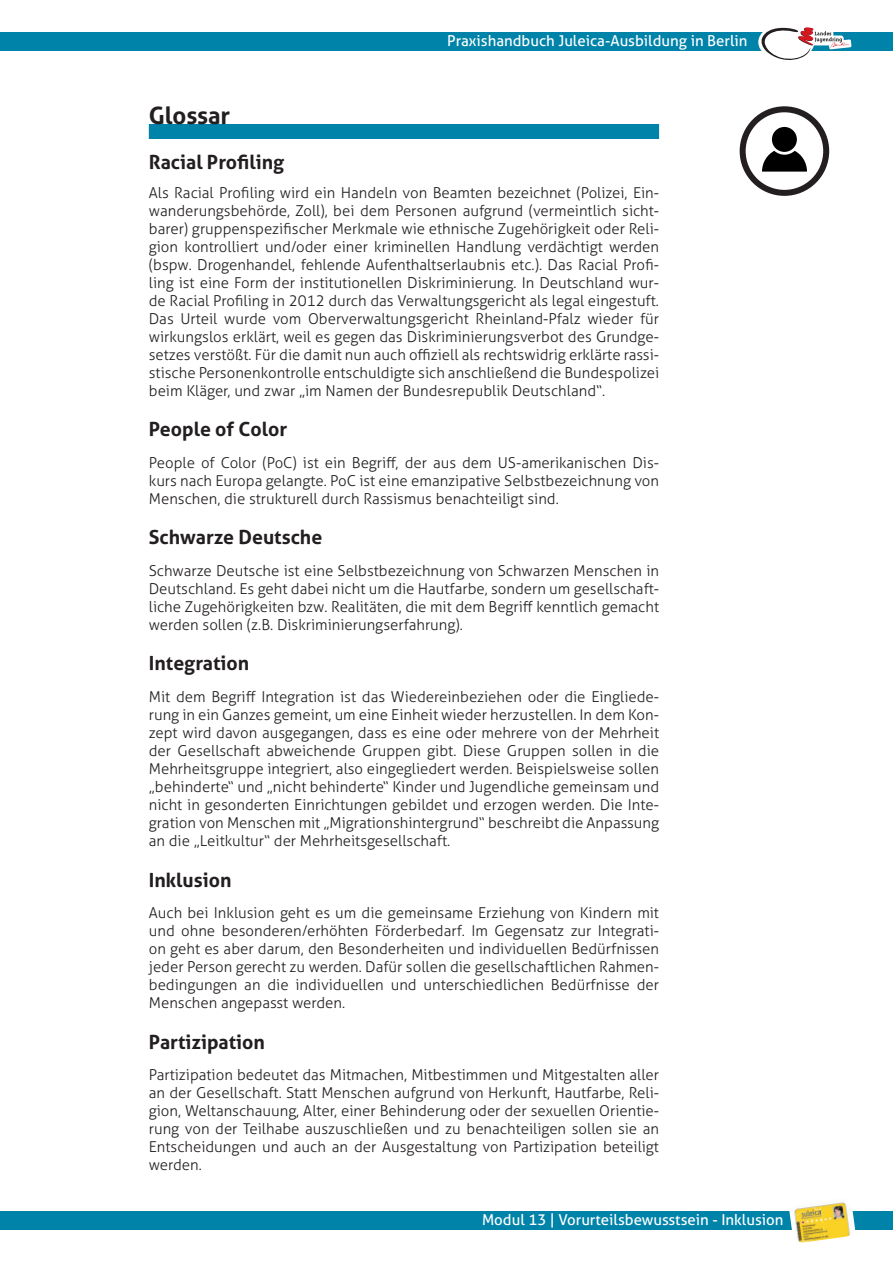
<style>
.page{position:relative;width:893px;height:1263px;background:#fff}
.page>*{position:absolute;margin:0;border:0;box-sizing:border-box;transform-origin:0 0}
.t1{font:700 24px "Aller";color:#231f20}
.t2{font:700 19.5px "Aller";color:#231f20}
.t3{font:300 15px/18px "Aller";color:#231f20;text-align:justify}
.t4{font:15px "Aller";color:#fff}
</style>
<div class="page">
<div style="left:0;top:32px;width:893px;height:19px;background:#0083a9"></div>
<div style="left:0;top:1211px;width:893px;height:18px;background:#0083a9"></div>
<div style="left:758px;top:23px;width:56px;height:38px;background:#fff;border-radius:50%"></div>
<svg style="left:760px;top:27px;width:91px;height:33px"></svg>
<svg style="left:788px;top:1211px;width:68px;height:32px"></svg>
<img style="left:791px;top:1205px;width:34px;height:37px">
<img style="left:820px;top:1202px;width:33px;height:37px">
<div style="left:149px;top:124px;width:510px;height:15px;background:#0083a9"></div>
<div style="left:772px;top:127px;width:25px;height:25px;background:#000;border-radius:50%"></div>
<svg style="left:762px;top:151px;width:45px;height:21px"></svg>
<div style="left:740px;top:106px;width:89px;height:90px;border:6px solid #231f20;border-radius:50%"></div>
<p class="t4" style="left:447px;top:32px;width:302px">Praxishandbuch Juleica-Ausbildung in Berlin</p>
<h1 class="t1" style="left:149px;top:101px;width:83px">Glossar</h1>
<h2 class="t2" style="left:149px;top:150px;width:137px">Racial Profiling</h2>
<p class="t3" style="left:149px;top:184px;width:512px">Als Racial Profiling wird ein Handeln von Beamten bezeichnet (Polizei, Ein&shy;wanderungsbehörde, Zoll), bei dem Personen aufgrund (vermeintlich sicht&shy;barer) gruppenspezifischer Merkmale wie ethnische Zugehörigkeit oder Reli&shy;gion kontrolliert und/oder einer kriminellen Handlung verdächtigt werden (bspw. Drogenhandel, fehlende Aufenthaltserlaubnis etc.). Das Racial Profi&shy;ling ist eine Form der institutionellen Diskriminierung. In Deutschland wur&shy;de Racial Profiling in 2012 durch das Verwaltungsgericht als legal eingestuft.<br>Das Urteil wurde vom Oberverwaltungsgericht Rheinland-Pfalz wieder für wirkungslos erklärt, weil es gegen das Diskriminierungsverbot des Grundge&shy;setzes verstößt. Für die damit nun auch offiziell als rechtswidrig erklärte rassi&shy;stische Personenkontrolle entschuldigte sich anschließend die Bundespolizei beim Kläger, und zwar „im Namen der Bundesrepublik Deutschland“.</p>
<h2 class="t2" style="left:149px;top:417px;width:140px">People of Color</h2>
<p class="t3" style="left:149px;top:454px;width:512px">People of Color (PoC) ist ein Begriff, der aus dem US-amerikanischen Dis&shy;kurs nach Europa gelangte. PoC ist eine emanzipative Selbstbezeichnung von Menschen, die strukturell durch Rassismus benachteiligt sind.</p>
<h2 class="t2" style="left:149px;top:525px;width:175px">Schwarze Deutsche</h2>
<p class="t3" style="left:149px;top:562px;width:512px">Schwarze Deutsche ist eine Selbstbezeichnung von Schwarzen Menschen in Deutschland. Es geht dabei nicht um die Hautfarbe, sondern um gesellschaft&shy;liche Zugehörigkeiten bzw. Realitäten, die mit dem Begriff kenntlich gemacht werden sollen (z.B. Diskriminierungserfahrung).</p>
<h2 class="t2" style="left:149px;top:651px;width:102px">Integration</h2>
<p class="t3" style="left:149px;top:688px;width:512px">Mit dem Begriff Integration ist das Wiedereinbeziehen oder die Eingliede&shy;rung in ein Ganzes gemeint, um eine Einheit wieder herzustellen. In dem Kon&shy;zept wird davon ausgegangen, dass es eine oder mehrere von der Mehrheit der Gesellschaft abweichende Gruppen gibt. Diese Gruppen sollen in die Mehrheitsgruppe integriert, also eingegliedert werden. Beispielsweise sollen „behinderte“ und „nicht behinderte“ Kinder und Jugendliche gemeinsam und nicht in gesonderten Einrichtungen gebildet und erzogen werden. Die Inte&shy;gration von Menschen mit „Migrationshintergrund“ beschreibt die Anpassung an die „Leitkultur“ der Mehrheitsgesellschaft.</p>
<h2 class="t2" style="left:149px;top:867px;width:84px">Inklusion</h2>
<p class="t3" style="left:149px;top:904px;width:512px">Auch bei Inklusion geht es um die gemeinsame Erziehung von Kindern mit und ohne besonderen/erhöhten Förderbedarf. Im Gegensatz zur Integrati&shy;on geht es aber darum, den Besonderheiten und individuellen Bedürfnissen jeder Person gerecht zu werden. Dafür sollen die gesellschaftlichen Rahmen&shy;bedingungen an die individuellen und unterschiedlichen Bedürfnisse der Menschen angepasst werden.</p>
<h2 class="t2" style="left:149px;top:1029px;width:118px">Partizipation</h2>
<p class="t3" style="left:149px;top:1066px;width:512px">Partizipation bedeutet das Mitmachen, Mitbestimmen und Mitgestalten aller an der Gesellschaft. Statt Menschen aufgrund von Herkunft, Hautfarbe, Reli&shy;gion, Weltanschauung, Alter, einer Behinderung oder der sexuellen Orientie&shy;rung von der Teilhabe auszuschließen und zu benachteiligen sollen sie an Entscheidungen und auch an der Ausgestaltung von Partizipation beteiligt werden.</p>
<p class="t4" style="left:482px;top:1210px;width:303px">Modul 13 | Vorurteilsbewusstsein - Inklusion</p>
</div>
